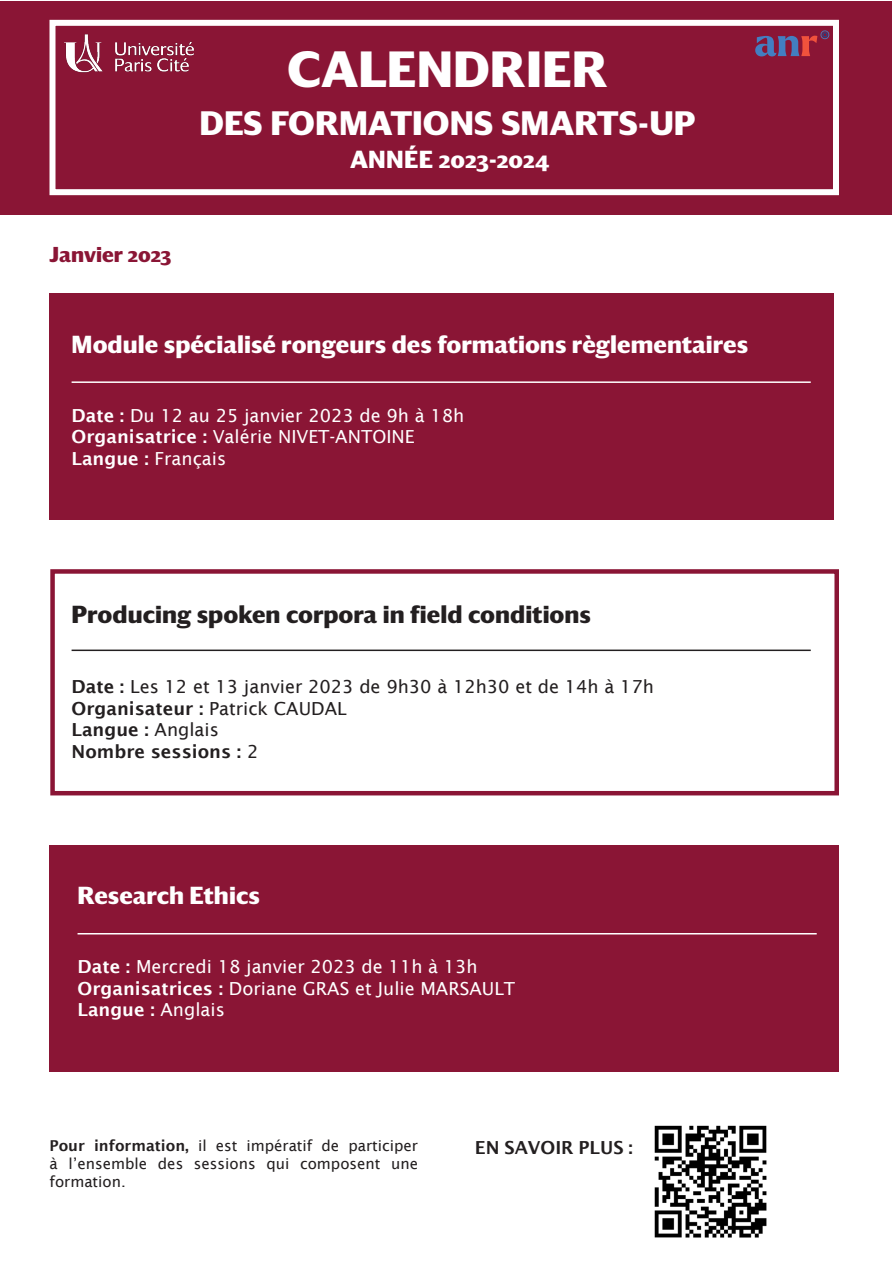
<style>
.page{position:relative;width:893px;height:1263px;background:#fff}
.page>*{position:absolute;margin:0;border:0;box-sizing:border-box;transform-origin:0 0}
.t1{font:700 49.5px "Darby Sans Universite Paris";color:#fff}
.t2{font:700 33px "Darby Sans Universite Paris";color:#fff}
.t3{font:700 24px "Darby Sans Universite Paris";letter-spacing:.005em;color:#fff}
.t4{font:700 24px "Darby Sans Universite Paris";letter-spacing:.005em;color:#231f20}
.t5{font:700 21px "Darby Sans Universite Paris";color:#8a1535}
.t6{font:18px "Lucida Sans";color:#fff}
.t7{font:600 18px "Lucida Sans";color:#231f20}
.t8{font:18px "Lucida Sans";color:#231f20}
.t9{font:600 18px "Lucida Sans";color:#fff}
.t10{font:15px/18px "Lucida Sans";color:#231f20;text-align:justify}
.s1{font-weight:600}
.s2{font-weight:400}
</style>
<div class="page">
<div style="left:1px;top:1px;width:891px;height:213px;background:#8a1535"></div>
<div style="left:50px;top:20px;width:789px;height:175px;border:6px solid #fff"></div>
<img style="left:654px;top:1125px;width:113px;height:113px">
<img style="left:54px;top:25px;width:150px;height:58px">
<svg style="left:755px;top:30px;width:75px;height:26px"></svg>
<div style="left:50px;top:293px;width:784px;height:227px;background:#8a1535"></div>
<div style="left:50px;top:845px;width:789px;height:226px;background:#8a1535"></div>
<hr style="left:72px;top:381px;width:739px;height:2px;background:#fff">
<hr style="left:78px;top:933px;width:739px;height:1px;background:#fff">
<div style="left:50px;top:569px;width:789px;height:226px;border:4px solid #8a1535"></div>
<hr style="left:72px;top:649px;width:739px;height:2px;background:#231f20">
<p class="t1" style="left:287px;top:31px;width:322px">CALENDRIER</p>
<p class="t2" style="left:199px;top:98px;width:498px">DES FORMATIONS SMARTS-UP</p>
<p class="t5" style="left:50px;top:239px;width:123px">Janvier 2023</p>
<p class="t3" style="left:350px;top:141px;width:201px">ANNÉE 2023-2024</p>
<p class="t3" style="left:72px;top:326px;width:678px">Module spécialisé rongeurs des formations règlementaires</p>
<p class="t6" style="left:72px;top:405px;width:394px"><span class="s1">Date :</span> Du 12 au 25 janvier 2023 de 9h à 18h</p>
<p class="t6" style="left:72px;top:426px;width:345px"><span class="s1">Organisatrice :</span> Valérie NIVET-ANTOINE</p>
<p class="t6" style="left:72px;top:448px;width:156px"><span class="s1">Langue :</span> Français</p>
<p class="t4" style="left:72px;top:596px;width:521px">Producing spoken corpora in field conditions</p>
<p class="t8" style="left:72px;top:676px;width:584px"><span class="s1">Date :</span> Les 12 et 13 janvier 2023 de 9h30 à 12h30 et de 14h à 17h</p>
<p class="t7" style="left:72px;top:698px;width:277px">Organisateur : <span class="s2">Patrick CAUDAL</span></p>
<p class="t7" style="left:72px;top:720px;width:149px">Langue : <span class="s2">Anglais</span></p>
<p class="t7" style="left:72px;top:741px;width:188px">Nombre sessions : <span class="s2">2</span></p>
<p class="t3" style="left:78px;top:877px;width:184px">Research Ethics</p>
<p class="t6" style="left:78px;top:956px;width:402px"><span class="s1">Date :</span> Mercredi 18 janvier 2023 de 11h à 13h</p>
<p class="t6" style="left:78px;top:978px;width:439px"><span class="s1">Organisatrices :</span> Doriane GRAS et Julie MARSAULT</p>
<p class="t9" style="left:78px;top:1000px;width:149px">Langue : <span class="s2">Anglais</span></p>
<p class="t10" style="left:50px;top:1137px;width:370px"><span class="s1">Pour information,</span> il est impératif de participer à l’ensemble des sessions qui composent une formation.</p>
<p class="t7" style="left:475px;top:1137px;width:160px">EN SAVOIR PLUS :</p>
</div>
